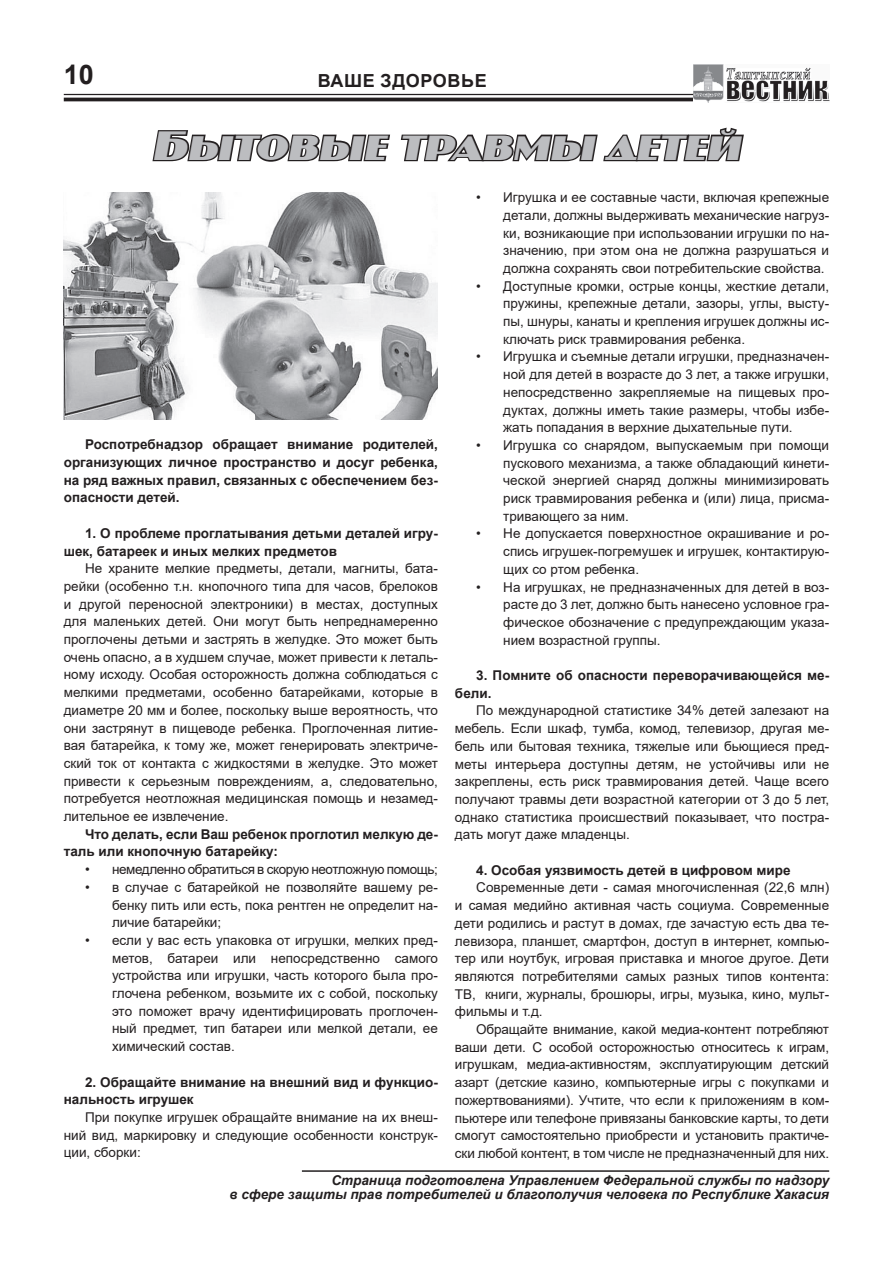
<style>
.page{position:relative;width:893px;height:1263px;background:#fff}
.page>*{position:absolute;margin:0;border:0;box-sizing:border-box;transform-origin:0 0}
.t1{font:italic 700 39px "a Jasper Caps";color:#bcbdc0;scale:1.25 1}
.t2{font:700 27px "Arial";color:#231f20}
.t3{font:700 18px "Arial";letter-spacing:.035em;color:#231f20}
.t4{font:13.5px/17.7px "Arial";color:#231f20;text-align:justify}
.t5{font:700 13.5px/17.7px "Arial";color:#231f20}
.t6{font:italic 700 13.5px/14.2px "Arial";color:#231f20;text-align:right}
.t7{font:13.5px "Arial";letter-spacing:-.03em;color:#231f20}
</style>
<div class="page">
<hr style="left:64px;top:94px;width:764px;height:1px;background:#231f20">
<hr style="left:64px;top:98px;width:764px;height:3px;background:#231f20">
<img style="left:694px;top:65px;width:135px;height:37px">
<hr style="left:302px;top:1170px;width:527px;height:2px;background:#231f20">
<svg style="left:152px;top:130px;width:238px;height:32px"></svg>
<svg style="left:400px;top:127px;width:344px;height:35px"></svg>
<img style="left:64px;top:192px;width:374px;height:228px">
<h2 class="t2" style="left:64px;top:55px;width:32px">10</h2>
<h3 class="t3" style="left:318px;top:68px;width:170px">Ваше здоровье</h3>
<h1 class="t1" style="left:152px;top:124px;width:479px">Бытовые травмы детей</h1>
<p class="t5" style="left:64px;top:436px;width:376px;text-align:justify;text-indent:21px">Роспотребнадзор обращает внимание родителей, организующих личное пространство и досуг ребенка, на ряд важных правил, связанных с обеспечением без&shy;опасности детей.</p>
<p class="t5" style="left:64px;top:524px;width:376px;text-indent:21px">1. О проблеме проглатывания детьми деталей игру&shy;шек, батареек и иных мелких предметов</p>
<p class="t4" style="left:64px;top:559px;width:376px;text-indent:21px">Не храните мелкие предметы, детали, магниты, бата&shy;рейки (особенно т.н. кнопочного типа для часов, брелоков и другой переносной электроники) в местах, доступных для маленьких детей. Они могут быть непреднамеренно проглочены детьми и застрять в желудке. Это может быть очень опасно, а в худшем случае, может привести к леталь&shy;ному исходу. Особая осторожность должна соблюдаться с мелкими предметами, особенно батарейками, которые в диаметре 20 мм и более, поскольку выше вероятность, что они застрянут в пищеводе ребенка. Проглоченная литие&shy;вая батарейка, к тому же, может генерировать электриче&shy;ский ток от контакта с жидкостями в желудке. Это может привести к серьезным повреждениям, а, следовательно, потребуется неотложная медицинская помощь и незамед&shy;лительное ее извлечение.</p>
<p class="t5" style="left:64px;top:825px;width:376px;text-indent:21px">Что делать, если Ваш ребенок проглотил мелкую де&shy;таль или кнопочную батарейку:</p>
<p class="t7" style="left:85px;top:860px;width:354px">• немедленно обратиться в скорую неотложную помощь;</p>
<p class="t4" style="left:112px;top:878px;width:327px;text-indent:-27px">• в случае с батарейкой не позволяйте вашему ре&shy;бенку пить или есть, пока рентген не определит на&shy;личие батарейки;</p>
<p class="t4" style="left:112px;top:931px;width:327px;text-indent:-27px">• если у вас есть упаковка от игрушки, мелких пред&shy;метов, батареи или непосредственно самого устройства или игрушки, часть которого была про&shy;глочена ребенком, возьмите их с собой, поскольку это поможет врачу идентифицировать проглочен&shy;ный предмет, тип батареи или мелкой детали, ее химический состав.</p>
<p class="t5" style="left:64px;top:1073px;width:376px;text-indent:21px">2. Обращайте внимание на внешний вид и функцио&shy;нальность игрушек</p>
<p class="t4" style="left:64px;top:1108px;width:376px;text-indent:21px">При покупке игрушек обращайте внимание на их внеш&shy;ний вид, маркировку и следующие особенности конструк&shy;ции, сборки:</p>
<p class="t4" style="left:503px;top:188px;width:327px;text-indent:-27px">• Игрушка и ее составные части, включая крепежные детали, должны выдерживать механические нагруз&shy;ки, возникающие при использовании игрушки по на&shy;значению, при этом она не должна разрушаться и должна сохранять свои потребительские свойства.</p>
<p class="t4" style="left:503px;top:277px;width:327px;text-indent:-27px">• Доступные кромки, острые концы, жесткие детали, пружины, крепежные детали, зазоры, углы, высту&shy;пы, шнуры, канаты и крепления игрушек должны ис&shy;ключать риск травмирования ребенка.</p>
<p class="t4" style="left:503px;top:348px;width:327px;text-indent:-27px">• Игрушка и съемные детали игрушки, предназначен&shy;ной для детей в возрасте до 3 лет, а также игрушки, непосредственно закрепляемые на пищевых про&shy;дуктах, должны иметь такие размеры, чтобы избе&shy;жать попадания в верхние дыхательные пути.</p>
<p class="t4" style="left:503px;top:436px;width:327px;text-indent:-27px">• Игрушка со снарядом, выпускаемым при помощи пускового механизма, а также обладающий кинети&shy;ческой энергией снаряд должны минимизировать риск травмирования ребенка и (или) лица, присма&shy;тривающего за ним.</p>
<p class="t4" style="left:503px;top:525px;width:327px;text-indent:-27px">• Не допускается поверхностное окрашивание и ро&shy;спись игрушек-погремушек и игрушек, контактирую&shy;щих со ртом ребенка.</p>
<p class="t4" style="left:503px;top:578px;width:327px;text-indent:-27px">• На игрушках, не предназначенных для детей в воз&shy;расте до 3 лет, должно быть нанесено условное гра&shy;фическое обозначение с предупреждающим указа&shy;нием возрастной группы.</p>
<p class="t5" style="left:455px;top:666px;width:376px;text-indent:21px">3. Помните об опасности переворачивающейся ме&shy;бели.</p>
<p class="t4" style="left:455px;top:702px;width:376px;text-indent:21px">По международной статистике 34% детей залезают на мебель. Если шкаф, тумба, комод, телевизор, другая ме&shy;бель или бытовая техника, тяжелые или бьющиеся пред&shy;меты интерьера доступны детям, не устойчивы или не закреплены, есть риск травмирования детей. Чаще всего получают травмы дети возрастной категории от 3 до 5 лет, однако статистика происшествий показывает, что постра&shy;дать могут даже младенцы.</p>
<p class="t5" style="left:476px;top:861px;width:316px">4. Особая уязвимость детей в цифровом мире</p>
<p class="t4" style="left:455px;top:879px;width:376px;text-indent:21px">Современные дети - самая многочисленная (22,6 млн) и самая медийно активная часть социума. Современные дети родились и растут в домах, где зачастую есть два те&shy;левизора, планшет, смартфон, доступ в интернет, компью&shy;тер или ноутбук, игровая приставка и многое другое. Дети являются потребителями самых разных типов контента:<br>ТВ, книги, журналы, брошюры, игры, музыка, кино, мульт&shy;фильмы и т.д.</p>
<p class="t4" style="left:455px;top:1020px;width:376px;text-indent:21px">Обращайте внимание, какой медиа-контент потребляют ваши дети. С особой осторожностью относитесь к играм, игрушкам, медиа-активностям, эксплуатирующим детский азарт (детские казино, компьютерные игры с покупками и пожертвованиями). Учтите, что если к приложениям в ком&shy;пьютере или телефоне привязаны банковские карты, то дети смогут самостоятельно приобрести и установить практиче&shy;ски любой контент, в том числе не предназначенный для них.</p>
<p class="t6" style="left:230px;top:1173px;width:601px">Страница подготовлена Управлением Федеральной службы по надзору<br>в сфере защиты прав потребителей и благополучия человека по Республике Хакасия</p>
</div>
